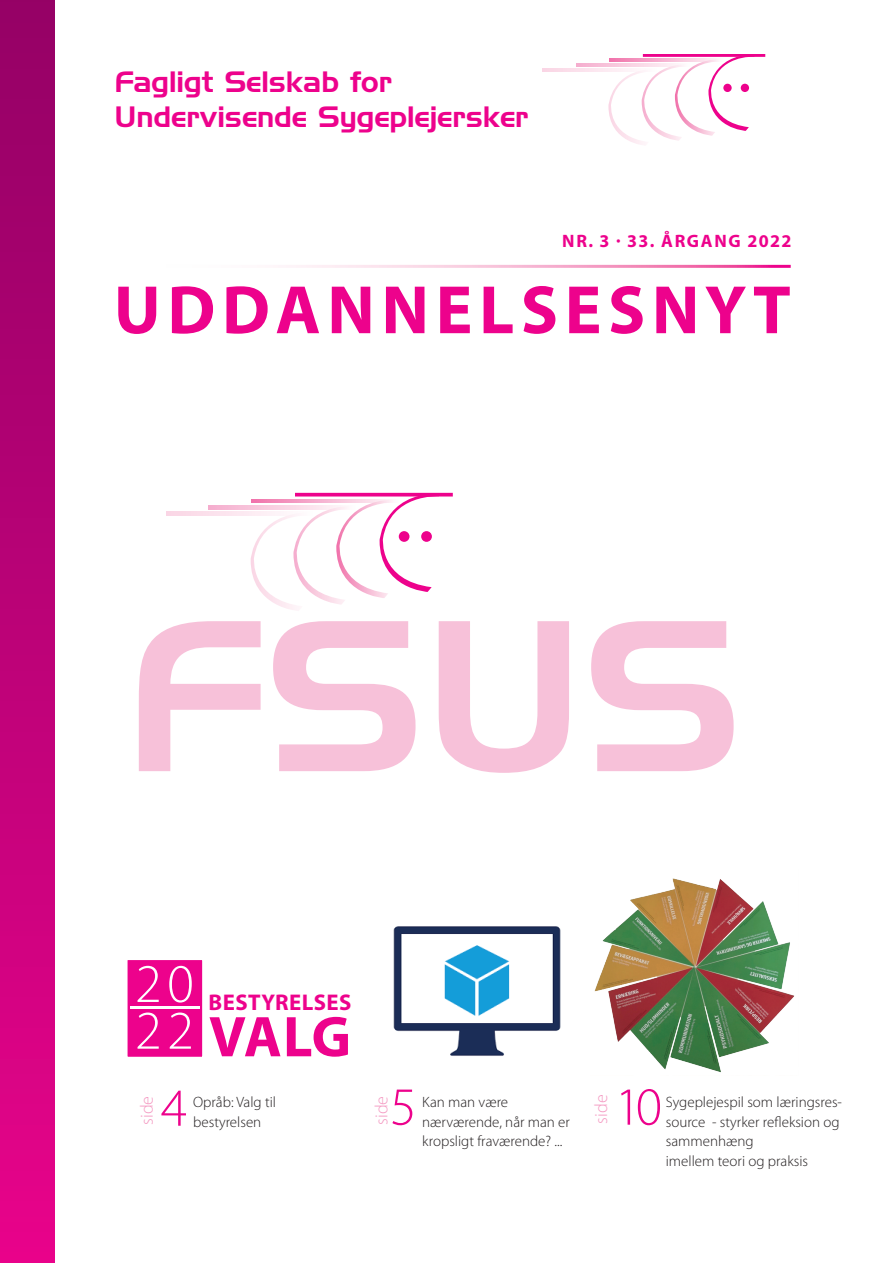
<style>
.page{position:relative;width:893px;height:1263px;background:#fff}
.page>*{position:absolute;margin:0;border:0;box-sizing:border-box;transform-origin:0 0}
.t1{font:208.8px "Handel Gothic BT";color:#f7c1d9}
.t2{font:700 69px "Myriad Pro";letter-spacing:.095em;color:#ed028c}
.t3{font:700 57.9px "Myriad Pro";color:#ed028c}
.t4{font:300 54.75px/46.7px "Myriad Pro";color:#fff}
.t5{font:300 54px "Myriad Pro";color:#ed028c}
.t6{font:28.65px/34.3px "Handel Gothic BT";color:#ed028c}
.t7{font:700 22.8px "Myriad Pro";letter-spacing:.02em;color:#ed028c}
.t8{font:700 18px "Myriad Pro";letter-spacing:.095em;color:#ed028c}
.t9{font:300 18px "Myriad Pro";color:#f499c2}
.t10{font:300 15px/19.5px "Myriad Pro";color:#231f20}
</style>
<div class="page">
<hr style="left:576px;top:64px;width:114px;height:3px;background:#f6b7d4">
<hr style="left:543px;top:69px;width:114px;height:3px;background:#fbe0eb">
<svg style="left:608px;top:54px;width:157px;height:91px"></svg>
<div style="left:0;top:0;width:54px;height:1263px;background:linear-gradient(to bottom,#930165,#e7038a)"></div>
<hr style="left:209px;top:505px;width:147px;height:4px;background:#f6b8d4">
<hr style="left:166px;top:512px;width:147px;height:4px;background:#fbe0eb">
<svg style="left:250px;top:493px;width:203px;height:117px"></svg>
<img style="left:594px;top:878px;width:200px;height:195px">
<img style="left:393px;top:926px;width:168px;height:130px">
<div style="left:125px;top:957px;width:80px;height:102px;background:#ed028c;border:3px solid #fff"></div>
<hr style="left:130px;top:1006px;width:69px;height:3px;background:#fff">
<h3 class="t6" style="left:115px;top:65px;width:416px">Fagligt Selskab for<br>Undervisende Sygeplejersker</h3>
<p class="t8" style="left:562px;top:229px;width:231px">NR. 3 · 33. ÅRGANG 2022</p>
<h2 class="t2" style="left:114px;top:265px;width:678px">UDDANNELSESNYT</h2>
<h1 class="t1" style="left:124px;top:570px;width:619px">FSUS</h1>
<h3 class="t4" style="left:135px;top:960px;width:60px">20<br>22</h3>
<h3 class="t7" style="left:209px;top:987px;width:144px">BESTYRELSES</h3>
<h3 class="t3" style="left:209px;top:999px;width:144px">VALG</h3>
<p class="t9" style="left:136px;top:1125px;width:30px;rotate:-90deg">side</p>
<h3 class="t5" style="left:161px;top:1075px;width:28px">4</h3>
<p class="t10" style="left:193px;top:1092px;width:84px">Opråb: Valg til</p>
<p class="t10" style="left:193px;top:1112px;width:70px">bestyrelsen</p>
<p class="t9" style="left:371px;top:1125px;width:30px;rotate:-90deg">side</p>
<h3 class="t5" style="left:390px;top:1074px;width:28px">5</h3>
<p class="t10" style="left:422px;top:1092px;width:149px">Kan man være nærværende, når man er kropsligt fraværende? ...</p>
<p class="t9" style="left:590px;top:1124px;width:30px;rotate:-90deg">side</p>
<h3 class="t5" style="left:615px;top:1074px;width:49px">10</h3>
<p class="t10" style="left:666px;top:1092px;width:178px">Sygeplejespil som læringsres&shy;source - styrker refleksion og sammenhæng<br>imellem teori og praksis</p>
</div>
